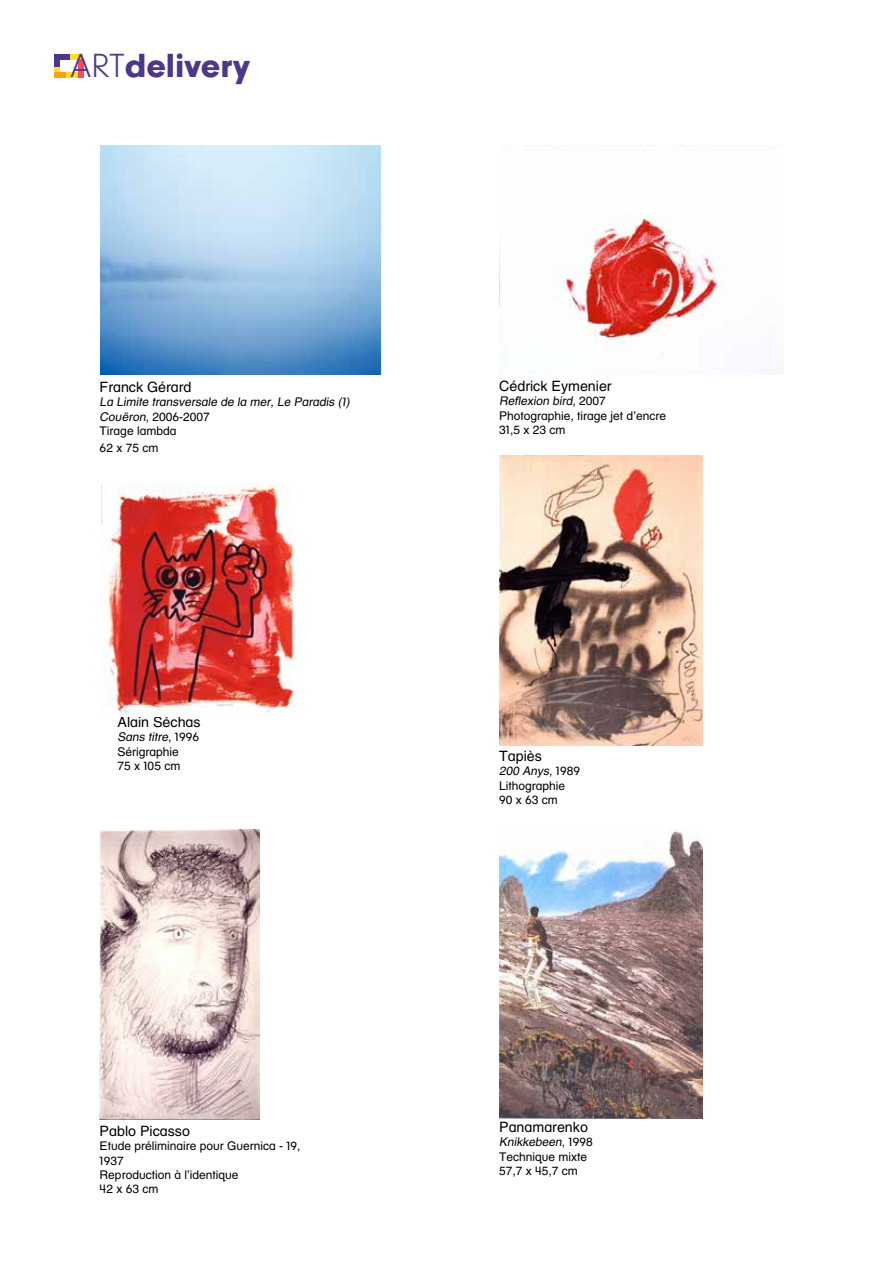
<style>
.page{position:relative;width:893px;height:1263px;background:#fff}
.page>*{position:absolute;margin:0;border:0;box-sizing:border-box;transform-origin:0 0}
.t1{font:900 34.8px "Neuzeit Gro";color:#4b388b}
.t2{font:14.25px "Helvetica Ba N";color:#000}
.t3{font:12px/14.4px "Helvetica Ba N";color:#000}
.t4{font:italic 12px/14.4px "Helvetica Ba N";color:#000}
.s1{font-weight:300}
.s2{font-style:normal}
.s3{font-style:italic}
</style>
<div class="page">
<img style="left:499px;top:829px;width:204px;height:289px">
<img style="left:101px;top:484px;width:194px;height:232px">
<div style="left:54px;top:54px;width:17px;height:5px;background:#4b388b"></div>
<div style="left:71px;top:54px;width:12px;height:5px;background:#ffe01e"></div>
<div style="left:54px;top:58px;width:5px;height:9px;background:#4b388b"></div>
<div style="left:54px;top:72px;width:13px;height:5px;background:#ff9e16"></div>
<div style="left:78px;top:59px;width:5px;height:18px;background:#ff495c"></div>
<div style="left:67px;top:72px;width:11px;height:5px;background:#ffe01e"></div>
<svg style="left:54px;top:67px;width:5px;height:5px"></svg>
<img style="left:100px;top:146px;width:281px;height:229px">
<img style="left:499px;top:455px;width:204px;height:290px">
<img style="left:100px;top:829px;width:160px;height:291px">
<img style="left:499px;top:214px;width:225px;height:140px">
<h1 class="t1" style="left:71px;top:46px;width:181px"><span class="s1">ART</span>delivery</h1>
<p class="t2" style="left:100px;top:378px;width:93px">Franck Gérard</p>
<p class="t4" style="left:100px;top:395px;width:252px">La Limite transversale de la mer, Le Paradis (1)<br>Couëron<span class="s2">, 2006-2007<br>Tirage lambda</span></p>
<p class="t3" style="left:100px;top:441px;width:60px">62 x 75 cm</p>
<p class="t2" style="left:117px;top:713px;width:85px">Alain Séchas</p>
<p class="t3" style="left:117px;top:730px;width:83px"><span class="s3">Sans titre</span>, 1996<br>Sérigraphie<br>75 x 105 cm</p>
<p class="t2" style="left:100px;top:1122px;width:92px">Pablo Picasso</p>
<p class="t3" style="left:100px;top:1138px;width:202px">Etude préliminaire pour Guernica - 19,<br>1937<br>Reproduction à l’identique<br>42 x 63 cm</p>
<p class="t2" style="left:499px;top:377px;width:114px">Cédrick Eymenier</p>
<p class="t3" style="left:499px;top:394px;width:168px"><span class="s3">Reflexion bird,</span> 2007<br>Photographie, tirage jet d’encre<br>31,5 x 23 cm</p>
<p class="t2" style="left:499px;top:747px;width:44px">Tapiès</p>
<p class="t3" style="left:499px;top:764px;width:82px"><span class="s3">200 Anys,</span> 1989<br>Lithographie<br>90 x 63 cm</p>
<p class="t2" style="left:499px;top:1118px;width:90px">Panamarenko</p>
<p class="t3" style="left:499px;top:1135px;width:95px"><span class="s3">Knikkebeen</span>, 1998<br>Technique mixte<br>57,7 x 45,7 cm</p>
</div>
